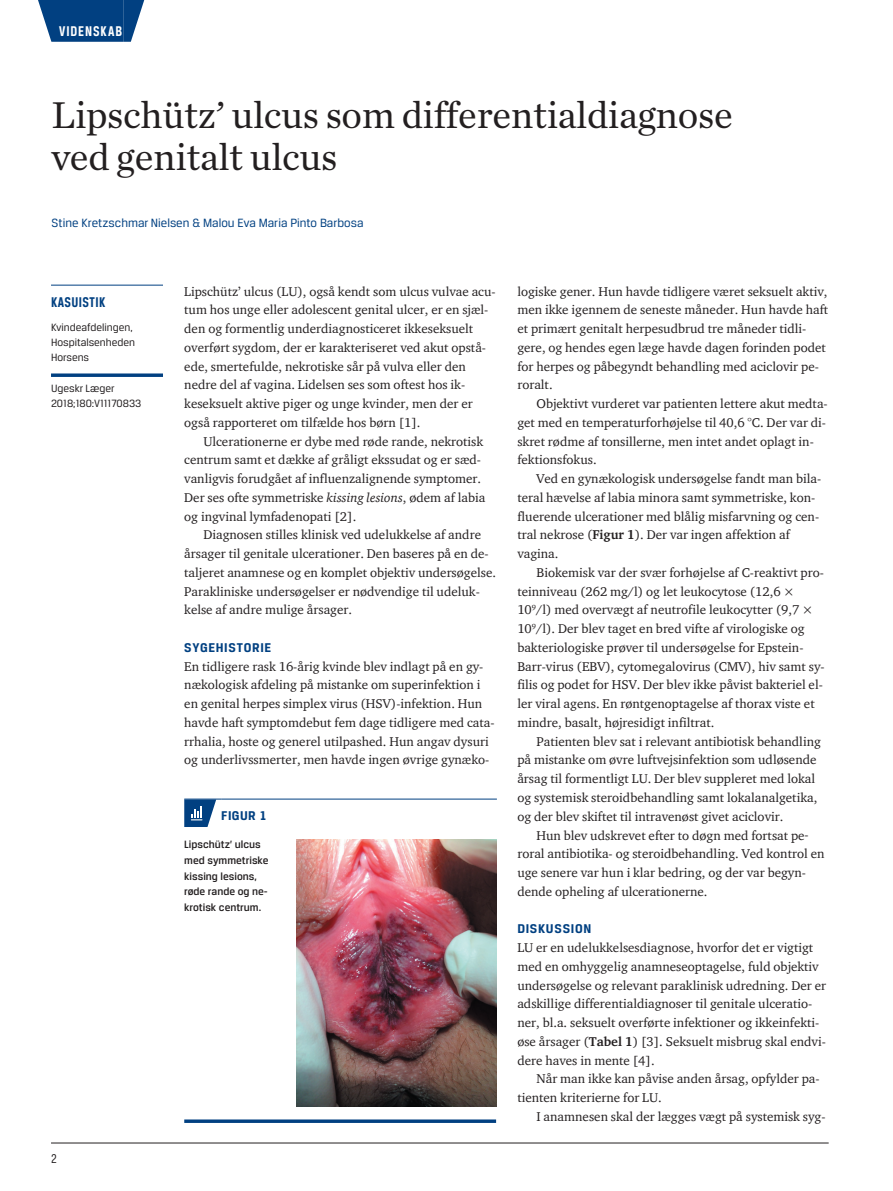
<style>
.page{position:relative;width:893px;height:1191px;background:#fff}
.page>*{position:absolute;margin:0;border:0;box-sizing:border-box;transform-origin:0 0}
.t1{font:39px/42px "Chronicle Text G1";letter-spacing:-.01em;color:#231f20}
.t2{font:700 15px "Breuer Condensed";letter-spacing:.065em;color:#fff}
.t3{font:700 15px "Breuer Condensed";letter-spacing:.03em;color:#014081}
.t4{font:700 13.5px "Breuer Text";letter-spacing:.05em;color:#014081}
.t5{font:13.5px "Breuer Condensed";color:#231f20}
.t6{font:13.05px/18.8px "ITC Charter Com";color:#231f20}
.t7{font:12.75px "Breuer Text";color:#014081}
.t8{font:500 11.25px/15.8px "Breuer Text";color:#231f20}
.t9{font:11.25px/15px "Breuer Text";color:#231f20}
.s1{font-style:italic}
.s2{font-weight:700}
</style>
<div class="page">
<hr style="left:51px;top:1142px;width:778px;height:1px;background:#231f20">
<div style="left:59px;top:0;width:64px;height:42px;background:#014081"></div>
<svg style="left:38px;top:0;width:21px;height:42px"></svg>
<svg style="left:123px;top:0;width:21px;height:42px"></svg>
<hr style="left:51px;top:285px;width:112px;height:1px;background:#014081">
<svg style="left:51px;top:373px;width:112px;height:4px"></svg>
<hr style="left:184px;top:798px;width:37px;height:1px;background:#014081">
<hr style="left:221px;top:798px;width:276px;height:1px;background:#014081">
<svg style="left:184px;top:799px;width:32px;height:28px"></svg>
<img style="left:296px;top:839px;width:200px;height:267px">
<svg style="left:184px;top:1119px;width:312px;height:4px"></svg>
<p class="t2" style="left:59px;top:23px;width:65px">VIDENSKAB</p>
<h1 class="t1" style="left:52px;top:92px;width:683px">Lipschütz’ ulcus som differentialdiagnose ved genitalt ulcus</h1>
<p class="t7" style="left:52px;top:215px;width:313px">Stine Kretzschmar Nielsen &amp; Malou Eva Maria Pinto Barbosa</p>
<p class="t3" style="left:51px;top:294px;width:56px">KASUISTIK</p>
<p class="t9" style="left:51px;top:319px;width:86px">Kvindeafdelingen,<br>Hospitalsenheden<br>Horsens</p>
<p class="t9" style="left:51px;top:380px;width:92px">Ugeskr Læger<br>2018;180:V11170833</p>
<p class="t5" style="left:51px;top:1150px;width:7px">2</p>
<p class="t6" style="left:184px;top:281px;width:313px">Lipschütz’ ulcus (LU), også kendt som ulcus vulvae acu&shy;tum hos unge eller adolescent genital ulcer, er en sjæl&shy;den og formentlig underdiagnosticeret ikkeseksuelt overført sygdom, der er karakteriseret ved akut opstå&shy;ede, smertefulde, nekrotiske sår på vulva eller den nedre del af vagina. Lidelsen ses som oftest hos ik&shy;keseksuelt aktive piger og unge kvinder, men der er også rapporteret om tilfælde hos børn [1].</p>
<p class="t6" style="left:184px;top:431px;width:303px;text-indent:19px">Ulcerationerne er dybe med røde rande, nekrotisk centrum samt et dække af gråligt ekssudat og er sæd&shy;vanligvis forudgået af influenzalignende symptomer.<br>Der ses ofte symmetriske <span class="s1">kissing lesions</span>, ødem af labia og ingvinal lymfadenopati [2].</p>
<p class="t6" style="left:184px;top:525px;width:313px;text-indent:19px">Diagnosen stilles klinisk ved udelukkelse af andre årsager til genitale ulcerationer. Den baseres på en de&shy;taljeret anamnese og en komplet objektiv undersøgelse.<br>Parakliniske undersøgelser er nødvendige til udeluk&shy;kelse af andre mulige årsager.</p>
<p class="t4" style="left:184px;top:640px;width:89px">SYGEHISTORIE</p>
<p class="t6" style="left:184px;top:656px;width:312px">En tidligere rask 16-årig kvinde blev indlagt på en gy&shy;nækologisk afdeling på mistanke om superinfektion i en genital herpes simplex virus (HSV)-infektion. Hun havde haft symptomdebut fem dage tidligere med cata&shy;rrhalia, hoste og generel utilpashed. Hun angav dysuri og underlivssmerter, men havde ingen øvrige gynæko-</p>
<p class="t4" style="left:221px;top:807px;width:15px">Figur</p>
<p class="t4" style="left:260px;top:807px;width:9px">1</p>
<p class="t8" style="left:184px;top:836px;width:86px">Lipschütz’ ulcus med symmetriske kissing lesions, røde rande og ne&shy;krotisk centrum.</p>
<p class="t6" style="left:517px;top:281px;width:312px">logiske gener. Hun havde tidligere været seksuelt aktiv, men ikke igennem de seneste måneder. Hun havde haft et primært genitalt herpesudbrud tre måneder tidli&shy;gere, og hendes egen læge havde dagen forinden podet for herpes og påbegyndt behandling med aciclovir pe&shy;roralt.</p>
<p class="t6" style="left:517px;top:394px;width:312px;text-indent:19px">Objektivt vurderet var patienten lettere akut medta&shy;get med en temperaturforhøjelse til 40,6 °C. Der var di&shy;skret rødme af tonsillerne, men intet andet oplagt in&shy;fektionsfokus.</p>
<p class="t6" style="left:517px;top:469px;width:305px;text-indent:19px">Ved en gynækologisk undersøgelse fandt man bila&shy;teral hævelse af labia minora samt symmetriske, kon&shy;fluerende ulcerationer med blålig misfarvning og cen&shy;tral nekrose (<span class="s2">Figur 1</span>). Der var ingen affektion af vagina.</p>
<p class="t6" style="left:517px;top:563px;width:309px;text-indent:19px">Biokemisk var der svær forhøjelse af C-reaktivt pro&shy;teinniveau (262 mg/l) og let leukocytose (12,6 × 10<sup>9</sup>/l) med overvægt af neutrofile leukocytter (9,7 × 10<sup>9</sup>/l). Der blev taget en bred vifte af virologiske og bakteriologiske prøver til undersøgelse for Epstein-Barr-virus (EBV), cytomegalovirus (CMV), hiv samt sy&shy;filis og podet for HSV. Der blev ikke påvist bakteriel el&shy;ler viral agens. En røntgenoptagelse af thorax viste et mindre, basalt, højresidigt infiltrat.</p>
<p class="t6" style="left:517px;top:731px;width:305px;text-indent:19px">Patienten blev sat i relevant antibiotisk behandling på mistanke om øvre luftvejsinfektion som udløsende årsag til formentligt LU. Der blev suppleret med lokal og systemisk steroidbehandling samt lokalanalgetika, og der blev skiftet til intravenøst givet aciclovir.</p>
<p class="t6" style="left:517px;top:825px;width:309px;text-indent:19px">Hun blev udskrevet efter to døgn med fortsat pe&shy;roral antibiotika- og steroidbehandling. Ved kontrol en uge senere var hun i klar bedring, og der var begyn&shy;dende opheling af ulcerationerne.</p>
<p class="t4" style="left:517px;top:921px;width:75px">DISKUSSION</p>
<p class="t6" style="left:517px;top:938px;width:310px">LU er en udelukkelsesdiagnose, hvorfor det er vigtigt med en omhyggelig anamneseoptagelse, fuld objektiv undersøgelse og relevant paraklinisk udredning. Der er adskillige differentialdiagnoser til genitale ulceratio&shy;ner, bl.a. seksuelt overførte infektioner og ikkeinfekti&shy;øse årsager (<span class="s2">Tabel 1</span>) [3]. Seksuelt misbrug skal endvi&shy;dere haves in mente [4].</p>
<p class="t6" style="left:517px;top:1069px;width:304px;text-indent:19px">Når man ikke kan påvise anden årsag, opfylder pa&shy;tienten kriterierne for LU.</p>
<p class="t6" style="left:536px;top:1106px;width:291px">I anamnesen skal der lægges vægt på systemisk syg-</p>
</div>
